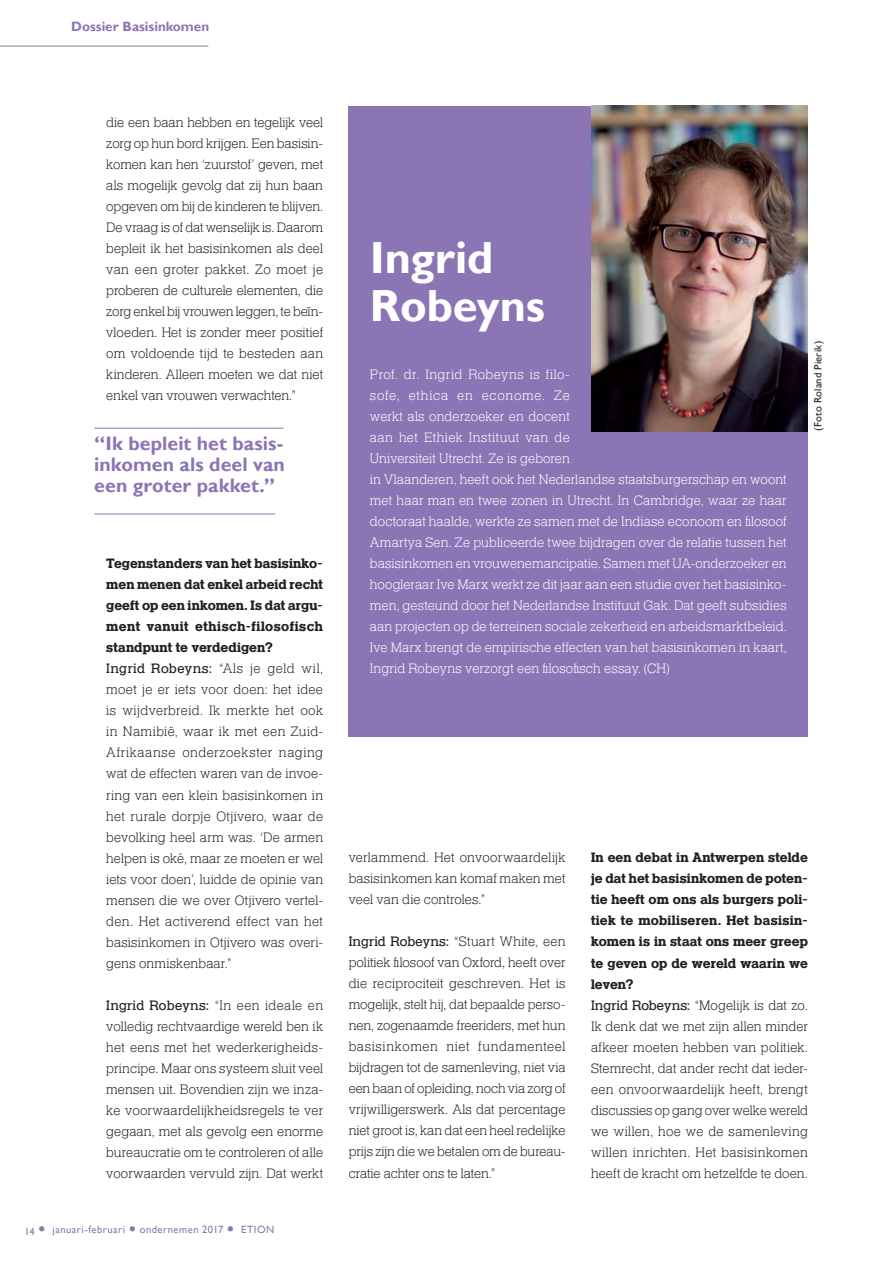
<style>
.page{position:relative;width:893px;height:1263px;background:#fff}
.page>*{position:absolute;margin:0;border:0;box-sizing:border-box;transform-origin:0 0}
.t1{font:700 45px/48px "Gill Sans";color:#fff}
.t2{font:700 19.5px/21.3px "Gill Sans";letter-spacing:.005em;color:#8b75b5;text-align:justify}
.t3{font:300 14.25px/21px "Helserif";letter-spacing:.005em;color:#231f20;text-align:justify}
.t4{font:300 14.25px/21px "Helserif";letter-spacing:.005em;color:#fff}
.t5{font:700 14.25px/21px "Helserif";letter-spacing:.02em;color:#231f20;text-align:justify}
.t6{font:14.25px "Helserif Boo";letter-spacing:.025em;color:#231f20}
.t7{font:700 13.5px "Gill Sans";color:#8b75b5}
.t8{font:10.5px "Gill Sans";letter-spacing:.05em;color:#8b75b5}
.t9{font:10.5px "Gill Sans";letter-spacing:.02em;color:#231f20}
.s1{font-family:"Helserif";font-weight:300}
.s2{font-size:21px}
.s3{font-family:"Helserif Boo";font-weight:400}
.s4{font-weight:700}
</style>
<div class="page">
<hr style="left:0;top:46px;width:208px;height:1px;background:#818386">
<div style="left:349px;top:106px;width:459px;height:630px;background:#8b75b5"></div>
<hr style="left:94px;top:428px;width:189px;height:1px;background:#8b75b5">
<hr style="left:94px;top:514px;width:181px;height:1px;background:#8b75b5">
<img style="left:591px;top:106px;width:217px;height:325px">
<p class="t7" style="left:71px;top:18px;width:139px">Dossier Basisinkomen</p>
<p class="t3" style="left:106px;top:113px;width:218px">die een baan hebben en tegelijk veel zorg op hun bord krijgen. Een basisin&shy;komen kan hen ‘zuurstof’ geven, met als mogelijk gevolg dat zij hun baan opgeven om bij de kinderen te blijven.<br>De vraag is of dat wenselijk is. Daarom bepleit ik het basisinkomen als deel van een groter pakket. Zo moet je proberen de culturele elementen, die zorg enkel bij vrouwen leggen, te beïn&shy;vloeden. Het is zonder meer positief om voldoende tijd te besteden aan kinderen. Alleen moeten we dat niet enkel van vrouwen verwachten.”</p>
<h2 class="t2" style="left:94px;top:433px;width:192px">“Ik bepleit het basis&shy;inkomen als deel van een groter pakket.”</h2>
<p class="t5" style="left:106px;top:554px;width:218px">Tegenstanders van het basisinko&shy;men menen dat enkel arbeid recht geeft op een inkomen. Is dat argu&shy;ment vanuit ethisch-filosofisch standpunt te verdedigen?</p>
<p class="t6" style="left:106px;top:661px;width:218px">Ingrid Robeyns: <span class="s1">“Als je geld wil,</span></p>
<p class="t3" style="left:106px;top:680px;width:218px">moet je er iets voor doen: het idee is wijdverbreid. Ik merkte het ook in Namibië, waar ik met een Zuid-Afrikaanse onderzoekster naging wat de effecten waren van de invoe&shy;ring van een klein basisinkomen in het rurale dorpje Otjivero, waar de bevolking heel arm was. ‘De armen helpen is oké, maar ze moeten er wel iets voor doen’, luidde de opinie van mensen die we over Otjivero vertel&shy;den. Het activerend effect van het basisinkomen in Otjivero was overi&shy;gens onmiskenbaar.”</p>
<p class="t6" style="left:106px;top:997px;width:218px">Ingrid Robeyns: <span class="s1">“In een ideale en</span></p>
<p class="t3" style="left:106px;top:1016px;width:218px">volledig rechtvaardige wereld ben ik het eens met het wederkerigheids&shy;principe. Maar ons systeem sluit veel mensen uit. Bovendien zijn we inza&shy;ke voorwaardelijkheidsregels te ver gegaan, met als gevolg een enorme bureaucratie om te controleren of alle voorwaarden vervuld zijn. Dat werkt</p>
<p class="t8" style="left:24px;top:1223px;width:251px">14 <span class="s2">•</span> januari-februari <span class="s2">•</span> ondernemen 2017 <span class="s2">•</span> ETION</p>
<h1 class="t1" style="left:370px;top:235px;width:177px">Ingrid<br>Robeyns</h1>
<p class="t4" style="left:370px;top:365px;width:418px">Prof. dr. Ingrid Robeyns is filo-<br>sofe, ethica en econome. Ze<br>werkt als onderzoeker en docent<br>aan het Ethiek Instituut van de<br>Universiteit Utrecht. Ze is geboren<br>in Vlaanderen, heeft ook het Nederlandse staatsburgerschap en woont met haar man en twee zonen in Utrecht. In Cambridge, waar ze haar doctoraat haalde, werkte ze samen met de Indiase econoom en filosoof Amartya Sen. Ze publiceerde twee bijdragen over de relatie tussen het basisinkomen en vrouwenemancipatie. Samen met UA-onderzoeker en hoogleraar Ive Marx werkt ze dit jaar aan een studie over het basisinko&shy;men, gesteund door het Nederlandse Instituut Gak. Dat geeft subsidies aan projecten op de terreinen sociale zekerheid en arbeidsmarktbeleid.<br>Ive Marx brengt de empirische effecten van het basisinkomen in kaart, Ingrid Robeyns verzorgt een filosofisch essay. (CH)</p>
<p class="t9" style="left:812px;top:431px;width:91px;rotate:-90deg">(Foto Roland Pierik)</p>
<p class="t3" style="left:349px;top:848px;width:218px">verlammend. Het onvoorwaardelijk basisinkomen kan komaf maken met veel van die controles.”</p>
<p class="t3" style="left:349px;top:932px;width:218px"><span class="s3">Ingrid Robeyns:</span> “Stuart White, een politiek filosoof van Oxford, heeft over die reciprociteit geschreven. Het is mogelijk, stelt hij, dat bepaalde perso&shy;nen, zogenaamde freeriders, met hun basisinkomen niet fundamenteel bijdragen tot de samenleving, niet via een baan of opleiding, noch via zorg of vrijwilligerswerk. Als dat percentage niet groot is, kan dat een heel redelijke prijs zijn die we betalen om de bureau&shy;cratie achter ons te laten.”</p>
<p class="t3" style="left:591px;top:848px;width:218px;text-align:left"><span class="s4">In een debat in Antwerpen stelde je dat het basisinkomen de poten&shy;tie heeft om ons als burgers poli&shy;tiek te mobiliseren. Het basisin&shy;komen is in staat ons meer greep te geven op de wereld waarin we leven?<br></span><span class="s3">Ingrid Robeyns:</span> “Mogelijk is dat zo.<br>Ik denk dat we met zijn allen minder afkeer moeten hebben van politiek.<br>Stemrecht, dat ander recht dat ieder&shy;een onvoorwaardelijk heeft, brengt discussies op gang over welke wereld we willen, hoe we de samenleving willen inrichten. Het basisinkomen heeft de kracht om hetzelfde te doen.</p>
</div>
